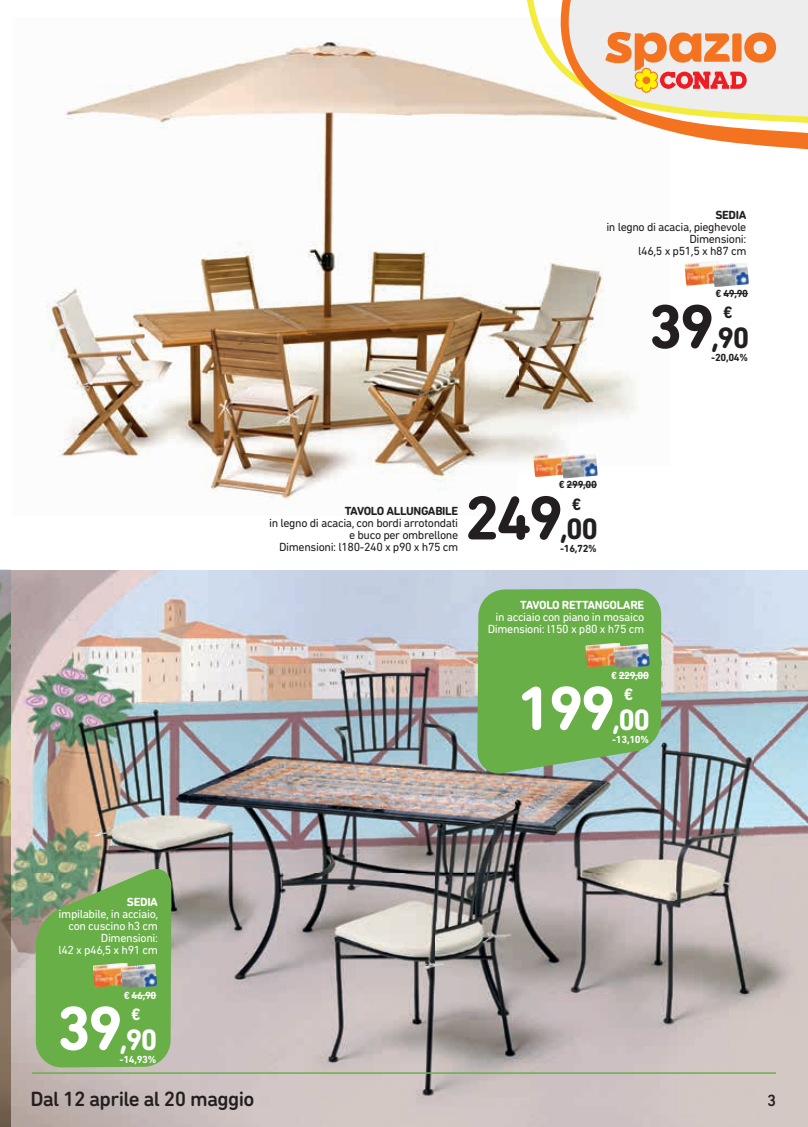
<style>
.page{position:relative;width:808px;height:1127px;background:#fff}
.page>*{position:absolute;margin:0;border:0;box-sizing:border-box;transform-origin:0 0}
.t1{font:700 63px "DIN Next Rounded LT Pro";color:#231f20}
.t2{font:700 63px "DIN Next Rounded LT Pro";color:#fff}
.t3{font:700 30px "DIN Next Rounded LT Pro";color:#231f20}
.t4{font:700 30px "DIN Next Rounded LT Pro";color:#fff}
.t5{font:500 21px "DIN Next Rounded LT Pro";letter-spacing:-.03em;color:#231f20}
.t6{font:700 16.8px "DIN Next Rounded LT Pro";color:#231f20}
.t7{font:700 16.8px "DIN Next Rounded LT Pro";color:#fff}
.t8{font:500 16.5px "DIN Next Rounded LT Pro";color:#231f20}
.t9{font:12px/12px "DIN Next Rounded LT Pro";letter-spacing:-.03em;color:#231f20;text-align:right}
.t10{font:12px/12px "DIN Next Rounded LT Pro";letter-spacing:-.03em;color:#fff;text-align:right}
.t11{font:700 12px "DIN Next Rounded LT Pro";letter-spacing:-.03em;color:#fff}
.t12{font:700 12px "DIN Next Rounded LT Pro";letter-spacing:-.03em;color:#231f20}
.t13{font:700 10.5px "DIN Next Rounded LT Pro";letter-spacing:-.03em;color:#231f20}
.t14{font:700 10.5px "DIN Next Rounded LT Pro";letter-spacing:-.03em;color:#fff}
</style>
<div class="page">
<img style="left:0;top:570px;width:808px;height:557px">
<svg style="left:477px;top:589px;width:184px;height:186px;background:#6fb054"></svg>
<img style="left:46px;top:42px;width:592px;height:458px">
<hr style="left:32px;top:1072px;width:744px;height:2px;background:#69af48">
<svg style="left:494px;top:0;width:314px;height:166px"></svg>
<svg style="left:565px;top:0;width:243px;height:122px;background:#efd1ba"></svg>
<img style="left:533px;top:452px;width:37px;height:25px">
<img style="left:561px;top:454px;width:37px;height:24px">
<hr style="left:567px;top:484px;width:30px;height:1px;background:#231f20">
<svg style="left:36px;top:865px;width:135px;height:202px;background:#73ac55"></svg>
<img style="left:585px;top:642px;width:37px;height:25px">
<img style="left:613px;top:644px;width:37px;height:25px">
<hr style="left:619px;top:675px;width:30px;height:1px;background:#fff">
<img style="left:684px;top:261px;width:35px;height:25px">
<img style="left:712px;top:262px;width:37px;height:25px">
<svg style="left:723px;top:293px;width:25px;height:1px"></svg>
<p class="t12" style="left:715px;top:207px;width:33px">SEDIA</p>
<p class="t9" style="left:606px;top:220px;width:142px">in legno di acacia, pieghevole<br>Dimensioni:<br>l46,5 x p51,5 x h87 cm</p>
<p class="t13" style="left:716px;top:287px;width:34px">€ 49,90</p>
<p class="t11" style="left:127px;top:895px;width:33px">SEDIA</p>
<p class="t10" style="left:58px;top:908px;width:101px">impilabile, in acciaio, con cuscino h3 cm<br>Dimensioni:<br>l42 x p46,5 x h91 cm</p>
<p class="t14" style="left:124px;top:989px;width:34px">€ 46,90</p>
<h1 class="t2" style="left:56px;top:991px;width:68px">39</h1>
<h3 class="t7" style="left:131px;top:1004px;width:11px">€</h3>
<h2 class="t4" style="left:120px;top:1022px;width:39px">,90</h2>
<p class="t14" style="left:120px;top:1053px;width:38px">-14,93%</p>
<h1 class="t1" style="left:648px;top:290px;width:68px">39</h1>
<h3 class="t6" style="left:723px;top:303px;width:11px">€</h3>
<h2 class="t3" style="left:711px;top:320px;width:39px">,90</h2>
<p class="t13" style="left:711px;top:351px;width:38px">-20,04%</p>
<p class="t12" style="left:345px;top:504px;width:115px">TAVOLO ALLUNGABILE</p>
<p class="t9" style="left:269px;top:517px;width:191px">in legno di acacia, con bordi arrotondati e buco per ombrellone<br>Dimensioni: l180-240 x p90 x h75 cm</p>
<p class="t13" style="left:559px;top:478px;width:39px">€ 299,00</p>
<h1 class="t1" style="left:465px;top:481px;width:100px">249</h1>
<p class="t13" style="left:560px;top:543px;width:38px">-16,72%</p>
<h3 class="t6" style="left:572px;top:494px;width:11px">€</h3>
<h2 class="t3" style="left:560px;top:512px;width:39px">,00</h2>
<p class="t11" style="left:520px;top:598px;width:125px">TAVOLO RETTANGOLARE</p>
<p class="t10" style="left:488px;top:611px;width:158px">in acciaio con piano in mosaico<br>Dimensioni: l150 x p80 x h75 cm</p>
<p class="t14" style="left:611px;top:669px;width:39px">€ 229,00</p>
<h1 class="t2" style="left:517px;top:671px;width:100px">199</h1>
<p class="t14" style="left:612px;top:733px;width:38px">-13,10%</p>
<h3 class="t7" style="left:624px;top:684px;width:11px">€</h3>
<h2 class="t4" style="left:612px;top:702px;width:39px">,00</h2>
<h3 class="t5" style="left:30px;top:1086px;width:226px">Dal 12 aprile al 20 maggio</h3>
<h3 class="t8" style="left:767px;top:1090px;width:11px">3</h3>
</div>
